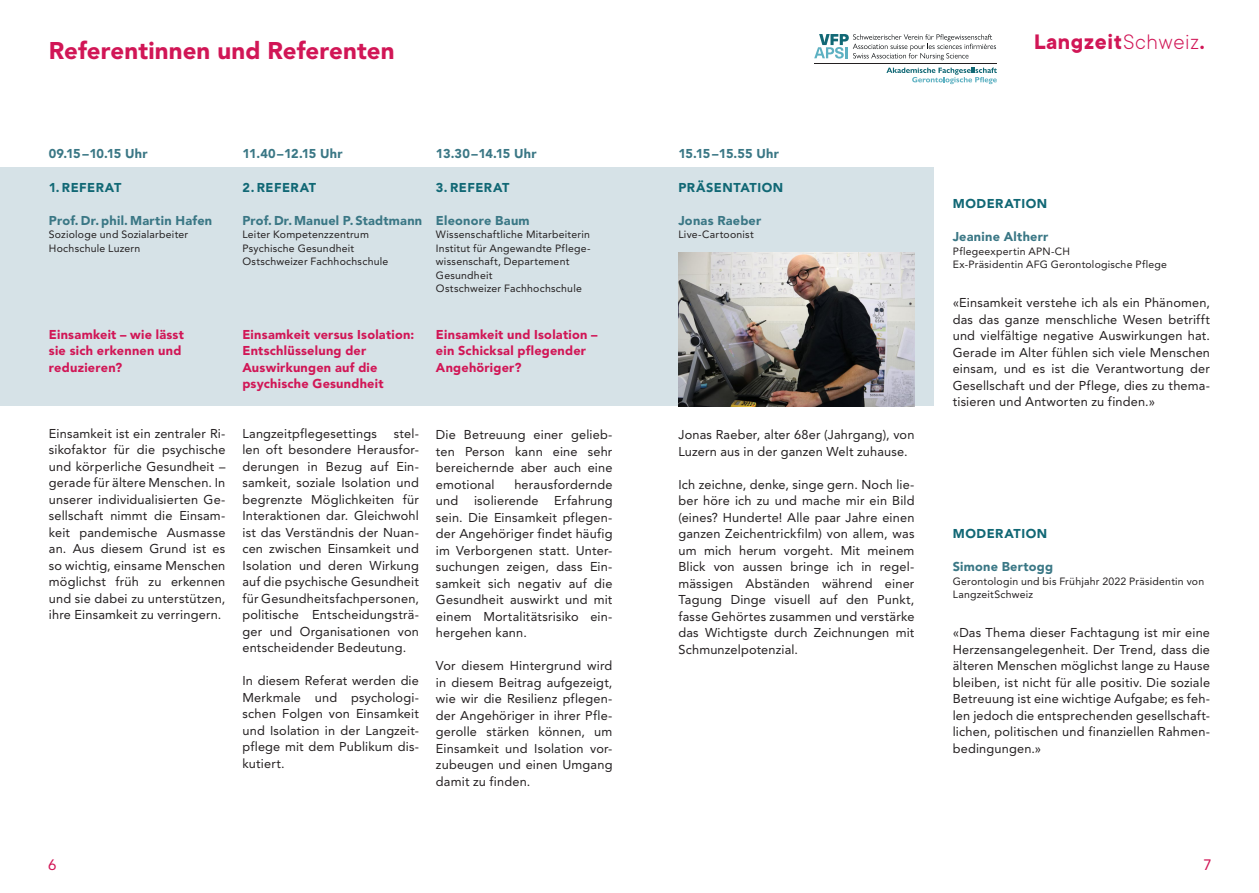
<style>
.page{position:relative;width:1259px;height:893px;background:#fff}
.page>*{position:absolute;margin:0;border:0;box-sizing:border-box;transform-origin:0 0}
.t1{font:900 24px "Avenir LT Std";letter-spacing:.005em;color:#d11656}
.t2{font:700 23.1px "TT Commons";letter-spacing:.03em;color:#d11656}
.t3{font:15px "Avenir LT Std";color:#d11656}
.t4{font:12.75px/16.5px "Avenir LT Std";letter-spacing:.015em;color:#231f20;text-align:justify}
.t5{font:900 12.75px/16.5px "Avenir LT Std";letter-spacing:.02em;color:#d11656}
.t6{font:900 12.75px "Avenir LT Std";letter-spacing:.015em;color:#3a7785}
.t7{font:900 12.75px "Avenir LT Std";letter-spacing:.04em;color:#116875}
.t8{font:900 12.75px "Avenir LT Std";letter-spacing:-.01em;color:#3a7785}
.t9{font:900 12.75px "Avenir LT Std";letter-spacing:-.005em;color:#3a7785}
.t10{font:900 12.75px "Avenir LT Std";letter-spacing:-.015em;color:#3a7785}
.t11{font:10.5px/13.5px "Avenir LT Std";letter-spacing:.02em;color:#231f20}
.s1{font-weight:300}
</style>
<div class="page">
<div style="left:0;top:168px;width:933px;height:238px;background:#d6e2e7"></div>
<img style="left:678px;top:252px;width:236px;height:154px">
<svg style="left:814px;top:34px;width:182px;height:26px"></svg>
<hr style="left:814px;top:63px;width:183px;height:1px;background:#231f20">
<svg style="left:886px;top:68px;width:111px;height:16px"></svg>
<h1 class="t1" style="left:49px;top:37px;width:347px">Referentinnen und Referenten</h1>
<p class="t9" style="left:49px;top:146px;width:100px">09.15–10.15 Uhr</p>
<p class="t8" style="left:242px;top:146px;width:102px">11.40–12.15 Uhr</p>
<p class="t8" style="left:436px;top:146px;width:102px">13.30–14.15 Uhr</p>
<p class="t10" style="left:678px;top:146px;width:102px">15.15–15.55 Uhr</p>
<p class="t7" style="left:678px;top:180px;width:106px">PRÄSENTATION</p>
<p class="t6" style="left:678px;top:213px;width:84px">Jonas Raeber</p>
<p class="t11" style="left:678px;top:228px;width:77px">Live-Cartoonist</p>
<p class="t7" style="left:242px;top:180px;width:75px">2. REFERAT</p>
<p class="t6" style="left:242px;top:213px;width:181px">Prof. Dr.Manuel P. Stadtmann</p>
<p class="t11" style="left:242px;top:228px;width:147px">Leiter Kompetenzzentrum<br>Psychische Gesundheit<br>Ostschweizer Fachhochschule</p>
<p class="t7" style="left:436px;top:180px;width:75px">3. REFERAT</p>
<p class="t6" style="left:436px;top:213px;width:95px">Eleonore Baum</p>
<p class="t11" style="left:436px;top:228px;width:155px">Wissenschaftliche Mitarbeiterin<br>Institut für Angewandte Pflege&shy;wissenschaft, Departement<br>Gesundheit<br>Ostschweizer Fachhochschule</p>
<p class="t5" style="left:436px;top:326px;width:163px">Einsamkeit und Isolation – ein Schicksal pflegender<br>Angehöriger?</p>
<p class="t7" style="left:49px;top:180px;width:74px">1. REFERAT</p>
<p class="t6" style="left:49px;top:213px;width:165px">Prof. Dr. phil. Martin Hafen</p>
<p class="t11" style="left:49px;top:228px;width:141px">Soziologe und Sozialarbeiter<br>Hochschule Luzern</p>
<p class="t5" style="left:49px;top:326px;width:137px">Einsamkeit – wie lässt sie sich erkennen und reduzieren?</p>
<p class="t5" style="left:242px;top:326px;width:173px">Einsamkeit versus Isolation:<br>Entschlüsselung der<br>Auswirkungen auf die psychische Gesundheit</p>
<p class="t4" style="left:242px;top:425px;width:136px">Langzeitpflegesettings</p>
<p class="t4" style="left:49px;top:425px;width:178px">Einsamkeit ist ein zentraler Ri&shy;sikofaktor für die psychische und körperliche Gesundheit – gerade für ältere Menschen. In unserer individualisierten Ge&shy;sellschaft nimmt die Einsam&shy;keit pandemische Ausmasse an. Aus diesem Grund ist es so wichtig, einsame Menschen möglichst früh zu erkennen und sie dabei zu unterstützen, ihre Einsamkeit zu verringern.</p>
<p class="t4" style="left:242px;top:425px;width:178px;text-indent:151px">stel&shy;len oft besondere Herausfor&shy;derungen in Bezug auf Ein&shy;samkeit, soziale Isolation und begrenzte Möglichkeiten für Interaktionen dar. Gleichwohl ist das Verständnis der Nuan&shy;cen zwischen Einsamkeit und Isolation und deren Wirkung auf die psychische Gesundheit für Gesundheitsfachpersonen, politische Entscheidungsträ&shy;ger und Organisationen von entscheidender Bedeutung.</p>
<p class="t4" style="left:242px;top:673px;width:178px">In diesem Referat werden die Merkmale und psychologi&shy;schen Folgen von Einsamkeit und Isolation in der Langzeit&shy;pflege mit dem Publikum dis&shy;kutiert.</p>
<p class="t4" style="left:436px;top:426px;width:178px">Die Betreuung einer gelieb&shy;ten Person kann eine sehr bereichernde aber auch eine emotional</p>
<p class="t4" style="left:678px;top:426px;width:237px">Jonas Raeber, alter 68er (Jahrgang), von<br>Luzern aus in der ganzen Welt zuhause.</p>
<p class="t4" style="left:678px;top:476px;width:238px">Ich zeichne, denke, singe gern. Noch lie&shy;ber höre ich zu und mache mir ein Bild (eines? Hunderte! Alle paar Jahre einen ganzen Zeichentrickfilm) von allem, was um mich herum vorgeht. Mit meinem Blick von aussen bringe ich in regel&shy;mässigen Abständen während einer Tagung Dinge visuell auf den Punkt, fasse Gehörtes zusammen und verstärke das Wichtigste durch Zeichnungen mit Schmunzelpotenzial.</p>
<p class="t4" style="left:436px;top:476px;width:178px;text-indent:78px">herausfordernde und isolierende Erfahrung sein. Die Einsamkeit pflegen&shy;der Angehöriger findet häufig im Verborgenen statt. Unter&shy;suchungen zeigen, dass Ein&shy;samkeit sich negativ auf die Gesundheit auswirkt und mit einem Mortalitätsrisiko ein&shy;hergehen kann.</p>
<p class="t4" style="left:436px;top:657px;width:178px">Vor diesem Hintergrund wird in diesem Beitrag aufgezeigt, wie wir die Resilienz pflegen&shy;der Angehöriger in ihrer Pfle&shy;gerolle stärken können, um Einsamkeit und Isolation vor&shy;zubeugen und einen Umgang damit zu finden.</p>
<h2 class="t2" style="left:1034px;top:29px;width:172px">Langzeit<span class="s1">Schweiz</span>.</h2>
<p class="t7" style="left:952px;top:196px;width:96px">MODERATION</p>
<p class="t6" style="left:952px;top:229px;width:97px">Jeanine Altherr</p>
<p class="t11" style="left:952px;top:244px;width:216px">Pflegeexpertin APN-CH<br>Ex-Präsidentin AFG Gerontologische Pflege</p>
<p class="t4" style="left:952px;top:294px;width:259px">«Einsamkeit verstehe ich als ein Phänomen, das das ganze menschliche Wesen betrifft und vielfältige negative Auswirkungen hat.<br>Gerade im Alter fühlen sich viele Menschen einsam, und es ist die Verantwortung der Gesellschaft und der Pflege, dies zu thema&shy;tisieren und Antworten zu finden.»</p>
<p class="t7" style="left:952px;top:526px;width:96px">MODERATION</p>
<p class="t6" style="left:952px;top:559px;width:102px">Simone Bertogg</p>
<p class="t11" style="left:952px;top:574px;width:253px">Gerontologin und bis Frühjahr 2022 Präsidentin von<br>LangzeitSchweiz</p>
<p class="t4" style="left:952px;top:624px;width:259px">«Das Thema dieser Fachtagung ist mir eine Herzensangelegenheit. Der Trend, dass die älteren Menschen möglichst lange zu Hause bleiben, ist nicht für alle positiv. Die soziale Betreuung ist eine wichtige Aufgabe; es feh&shy;len jedoch die entsprechenden gesellschaft&shy;lichen, politischen und finanziellen Rahmen&shy;bedingungen.»</p>
<p class="t3" style="left:48px;top:856px;width:10px">6</p>
<p class="t3" style="left:1203px;top:856px;width:10px">7</p>
</div>
